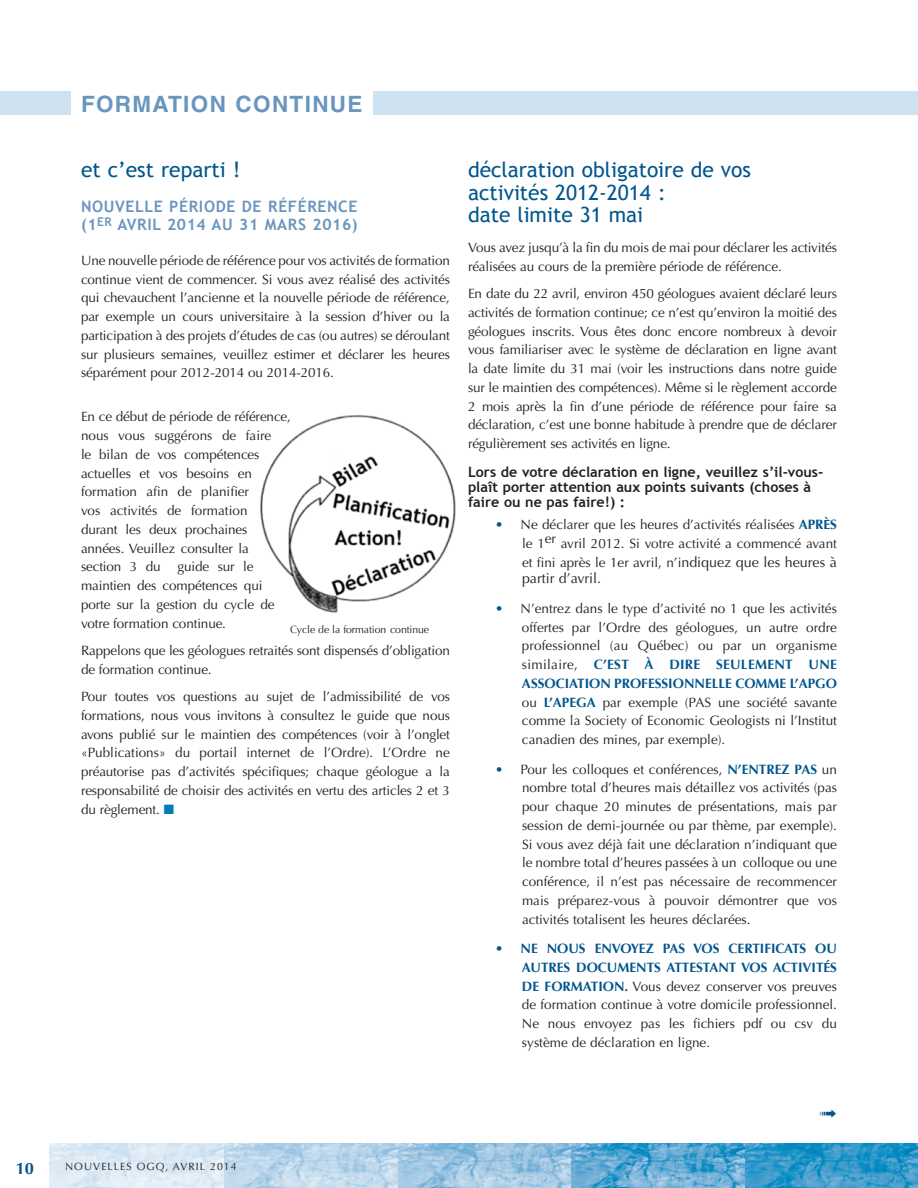
<style>
.page{position:relative;width:918px;height:1188px;background:#fff}
.page>*{position:absolute;margin:0;border:0;box-sizing:border-box;transform-origin:0 0}
.titre{font:700 22.5px "Helvetica";letter-spacing:.06em;color:#6995be}
.t1{font:21px/22.5px "Trebuchet MS";color:#00568d}
.t2{font:700 16.5px "Optima";color:#00568d}
.sous-titre{font:700 15.75px "Trebuchet MS";letter-spacing:.04em;color:#6995be}
.ss-titre{font:700 14.25px/15px "Trebuchet MS";color:#231f20}
.texte_courant{font:14.25px "Optima";color:#231f20}
.texte_courant-2{font:13.5px/18.8px "Optima";letter-spacing:-.01em;color:#231f20;text-align:justify}
.basVignette{font:10.5px "Optima";letter-spacing:-.01em;color:#231f20}
.t3{font:10.5px "Optima";letter-spacing:.1em;color:#231f20}
.s1{color:#007cb7}
.s2{color:#00568d}
.s3{font-weight:700;color:#00568d}
.s4{font-size:14.25px}
</style>
<div class="page">
<img style="left:744px;top:1144px;width:174px;height:44px">
<svg style="left:571px;top:1144px;width:173px;height:44px;background:#5ca8d2"></svg>
<svg style="left:397px;top:1144px;width:174px;height:44px;background:#9dc5e2"></svg>
<svg style="left:224px;top:1144px;width:173px;height:44px;background:#bcd6ea"></svg>
<svg style="left:50px;top:1144px;width:174px;height:44px;background:#dce9f4"></svg>
<div style="left:0;top:91px;width:71px;height:24px;background:#cfe2f1"></div>
<div style="left:374px;top:91px;width:544px;height:24px;background:#cfe2f1"></div>
<img style="left:260px;top:415px;width:196px;height:198px">
<p class="titre" style="left:81px;top:90px;width:283px">FORMATION CONTINUE</p>
<p class="t1" style="left:81px;top:159px;width:161px">et c’est reparti !</p>
<p class="sous-titre" style="left:81px;top:196px;width:278px">NOUVELLE PÉRIODE DE RÉFÉRENCE</p>
<p class="sous-titre" style="left:81px;top:214px;width:278px">(1<sup>ER</sup> AVRIL 2014 AU 31 MARS 2016)</p>
<p class="texte_courant-2" style="left:81px;top:251px;width:371px">Une nouvelle période de référence pour vos activités de formation continue vient de commencer. Si vous avez réalisé des activités qui chevauchent l’ancienne et la nouvelle période de référence, par exemple un cours universitaire à la session d’hiver ou la participation à des projets d’études de cas (ou autres) se déroulant sur plusieurs semaines, veuillez estimer et déclarer les heures séparément pour 2012-2014 ou 2014-2016.</p>
<p class="texte_courant-2" style="left:81px;top:408px;width:211px">En ce début de période de référence,</p>
<p class="texte_courant-2" style="left:81px;top:426px;width:192px;text-align:left">nous vous suggérons de faire le bilan de vos compétences actuelles et vos besoins en formation afin de planifier vos activités de formation durant les deux prochaines années. Veuillez consulter la section 3 du</p>
<p class="texte_courant-2" style="left:81px;top:558px;width:195px;text-align:left;text-indent:97px">guide sur le maintien des compétences qui porte sur la gestion du cycle de votre formation continue.</p>
<p class="texte_courant-2" style="left:81px;top:641px;width:370px">Rappelons que les géologues retraités sont dispensés d’obligation de formation continue.</p>
<p class="texte_courant-2" style="left:81px;top:687px;width:371px">Pour toutes vos questions au sujet de l’admissibilité de vos formations, nous vous invitons à consultez le guide que nous avons publié sur le maintien des compétences (voir à l’onglet «Publications» du portail internet de l’Ordre). L’Ordre ne préautorise pas d’activités spécifiques; chaque géologue a la responsabilité de choisir des activités en vertu des articles 2 et 3 du règlement. <span class="s1">■</span></p>
<p class="basVignette" style="left:290px;top:623px;width:141px">Cycle de la formation continue</p>
<p class="t1" style="left:468px;top:159px;width:285px">déclaration obligatoire de vos activités 2012-2014 :</p>
<p class="t1" style="left:468px;top:204px;width:177px">date limite 31 mai</p>
<p class="texte_courant-2" style="left:468px;top:238px;width:371px">Vous avez jusqu’à la fin du mois de mai pour déclarer les activités réalisées au cours de la première période de référence.</p>
<p class="texte_courant-2" style="left:468px;top:284px;width:371px">En date du 22 avril, environ 450 géologues avaient déclaré leurs activités de formation continue; ce n’est qu’environ la moitié des géologues inscrits. Vous êtes donc encore nombreux à devoir vous familiariser avec le système de déclaration en ligne avant la date limite du 31 mai (voir les instructions dans notre guide sur le maintien des compétences). Même si le règlement accorde 2 mois après la fin d’une période de référence pour faire sa déclaration, c’est une bonne habitude à prendre que de déclarer régulièrement ses activités en ligne.</p>
<p class="ss-titre" style="left:468px;top:465px;width:357px">Lors de votre déclaration en ligne, veuillez s’il-vous&shy;plaît porter attention aux points suivants (choses à faire ou ne pas faire!) :</p>
<p class="texte_courant-2" style="left:522px;top:515px;width:316px;text-indent:-27px"><span class="s2">•</span> Ne déclarer que les heures d’activités réalisées <span class="s3">APRÈS </span>le 1er avril 2012. Si votre activité a commencé avant et fini après le 1er avril, n’i<span class="s4">ndiquez que les heures à</span></p>
<p class="texte_courant" style="left:522px;top:570px;width:81px">partir d’avril.</p>
<p class="texte_courant-2" style="left:522px;top:599px;width:317px;text-indent:-27px"><span class="s2">•</span> N’entrez dans le type d’activité no 1 que les activités offertes par l’Ordre des géologues, un autre ordre professionnel (au Québec) ou par un organisme similaire, <span class="s3">C’EST À DIRE SEULEMENT UNE ASSOCIATION PROFESSIONNELLE COMME L’APGO </span>ou <span class="s3">L’APEGA</span> par exemple (PAS une société savante comme la Society of Economic Geologists ni l’Institut canadien des mines, par exemple).</p>
<p class="texte_courant-2" style="left:522px;top:760px;width:317px;text-indent:-27px"><span class="s2">•</span> Pour les colloques et conférences, <span class="s3">N’ENTREZ PAS</span> un nombre total d’heures mais détaillez vos activités (pas pour chaque 20 minutes de présentations, mais par session de demi-journée ou par thème, par exemple).<br>Si vous avez déjà fait une déclaration n’indiquant que le nombre total d’heures passées à un colloque ou une conférence, il n’est pas nécessaire de recommencer mais préparez-vous à pouvoir démontrer que vos activités totalisent les heures déclarées.</p>
<p class="texte_courant-2" style="left:522px;top:939px;width:317px;text-indent:-27px"><span class="s2">•</span> <span class="s3">NE NOUS ENVOYEZ PAS VOS CERTIFICATS OU AUTRES DOCUMENTS ATTESTANT VOS ACTIVITÉS DE FORMATION.</span> Vous devez conserver vos preuves de formation continue à votre domicile professionnel.<br>Ne nous envoyez pas les fichiers pdf ou csv du système de déclaration en ligne.</p>
<p class="t2" style="left:16px;top:1158px;width:20px">10</p>
<p class="t3" style="left:65px;top:1161px;width:173px">NOUVELLES OGQ, AVRIL 2014</p>
</div>
